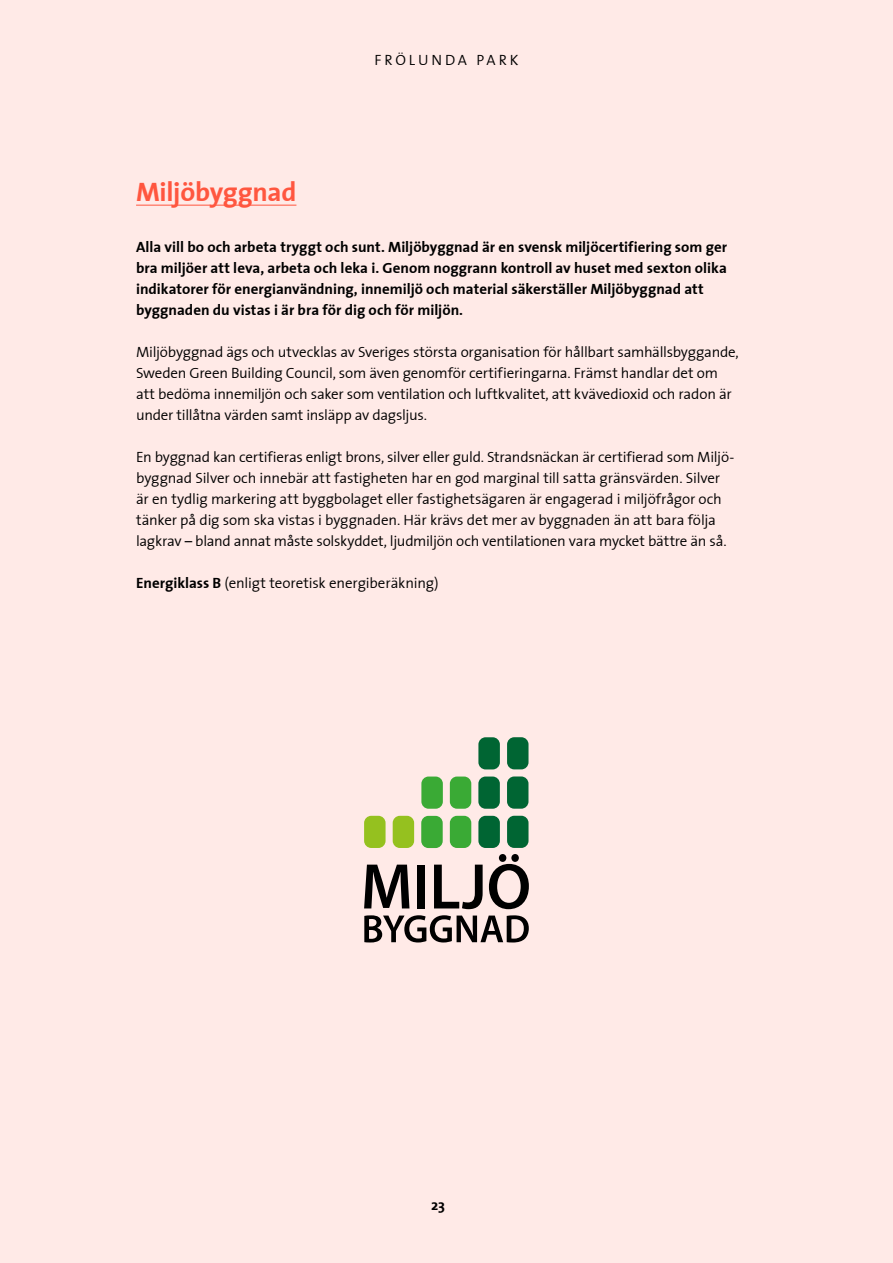
<style>
.page{position:relative;width:893px;height:1263px;background:#ffeae7}
.page>*{position:absolute;margin:0;border:0;box-sizing:border-box;transform-origin:0 0}
.t1{font:700 27px "The Sans";letter-spacing:-.015em;color:#ff563f}
.t2{font:300 15px/21px "The Sans";letter-spacing:-.015em;color:#000}
.t3{font:700 15px/21px "The Sans";color:#000}
.t4{font:300 15px "The Sans";letter-spacing:.19em;color:#000}
.s1{font-weight:700}
</style>
<div class="page">
<hr style="left:136px;top:205px;width:160px;height:1px;background:#ff563f">
<div style="left:393px;top:816px;width:21px;height:32px;background:#95c11f;border-radius:7px"></div>
<div style="left:421px;top:816px;width:22px;height:32px;background:#3aaa35;border-radius:7px"></div>
<div style="left:421px;top:776px;width:22px;height:33px;background:#3aaa35;border-radius:7px"></div>
<div style="left:450px;top:816px;width:21px;height:32px;background:#3aaa35;border-radius:7px"></div>
<div style="left:450px;top:776px;width:21px;height:33px;background:#3aaa35;border-radius:7px"></div>
<div style="left:478px;top:816px;width:22px;height:32px;background:#006533;border-radius:7px"></div>
<div style="left:478px;top:776px;width:22px;height:33px;background:#006533;border-radius:7px"></div>
<div style="left:478px;top:737px;width:22px;height:32px;background:#006533;border-radius:7px"></div>
<div style="left:507px;top:816px;width:21px;height:32px;background:#006533;border-radius:7px"></div>
<div style="left:507px;top:776px;width:21px;height:33px;background:#006533;border-radius:7px"></div>
<div style="left:507px;top:737px;width:21px;height:32px;background:#006533;border-radius:7px"></div>
<div style="left:364px;top:816px;width:22px;height:32px;background:#95c11f;border-radius:7px"></div>
<svg style="left:364px;top:865px;width:45px;height:43px"></svg>
<div style="left:417px;top:865px;width:8px;height:43px;background:#000"></div>
<svg style="left:434px;top:865px;width:49px;height:44px"></svg>
<svg style="left:489px;top:854px;width:40px;height:55px"></svg>
<svg style="left:364px;top:915px;width:165px;height:27px"></svg>
<p class="t4" style="left:374px;top:48px;width:146px">FRÖLUNDA PARK</p>
<h1 class="t1" style="left:136px;top:169px;width:162px">Miljöbyggnad</h1>
<p class="t3" style="left:136px;top:236px;width:593px">Alla vill bo och arbeta tryggt och sunt. Miljöbyggnad är en svensk miljöcertifiering som ger bra miljöer att leva, arbeta och leka i. Genom noggrann kontroll av huset med sexton olika indikatorer för energianvändning, innemiljö och material säkerställer Miljöbyggnad att byggnaden du vistas i är bra för dig och för miljön.</p>
<p class="t2" style="left:136px;top:341px;width:604px">Miljöbyggnad ägs och utvecklas av Sveriges största organisation för hållbart samhällsbyggande, Sweden Green Building Council, som även genomför certifieringarna. Främst handlar det om att bedöma innemiljön och saker som ventilation och luftkvalitet, att kvävedioxid och radon är under tillåtna värden samt insläpp av dagsljus.</p>
<p class="t2" style="left:136px;top:446px;width:600px">En byggnad kan certifieras enligt brons, silver eller guld. Strandsnäckan är certifierad som Miljö&shy;byggnad Silver och innebär att fastigheten har en god marginal till satta gränsvärden. Silver är en tydlig markering att byggbolaget eller fastighetsägaren är engagerad i miljöfrågor och tänker på dig som ska vistas i byggnaden. Här krävs det mer av byggnaden än att bara följa lagkrav – bland annat måste solskyddet, ljudmiljön och ventilationen vara mycket bättre än så.</p>
<p class="t2" style="left:136px;top:572px;width:304px"><span class="s1">Energiklass B</span> (enligt teoretisk energiberäkning)</p>
<p class="t3" style="left:431px;top:1194px;width:15px">23</p>
</div>
